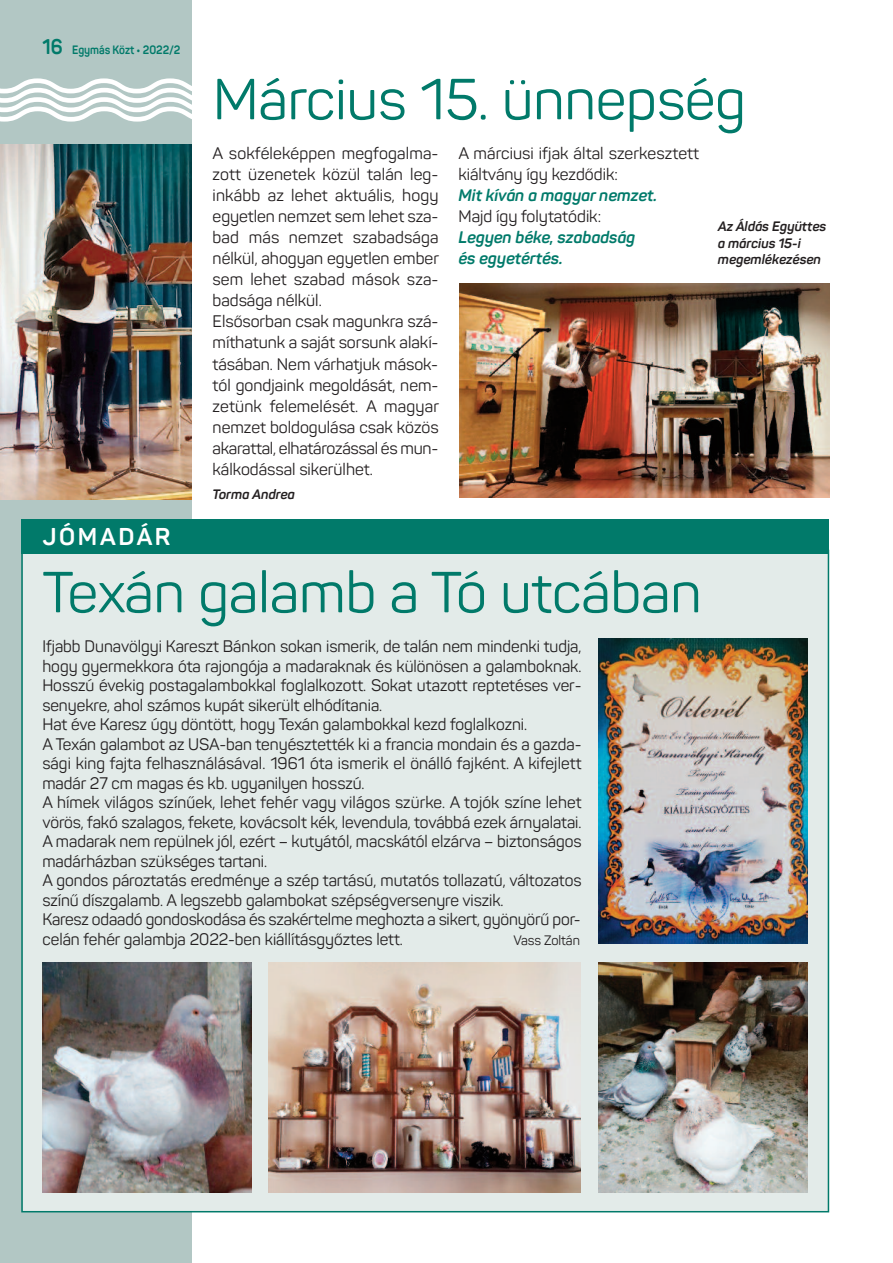
<style>
.page{position:relative;width:893px;height:1263px;background:#fff}
.page>*{position:absolute;margin:0;border:0;box-sizing:border-box;transform-origin:0 0}
.t1{font:57px "Panton";color:#017a6a}
.t2{font:700 24px "Panton";letter-spacing:.11em;color:#fff}
.t3{font:16.5px/21px "Panton";color:#231f20}
.t4{font:italic 700 16.5px/21px "Panton";color:#017a6a}
.t5{font:italic 700 13.5px/16.5px "Panton";color:#231f20}
.t6{font:13.5px "Panton";color:#231f20}
.t7{font:700 12px "Panton";color:#017a6a;scale:.9 1}
.s1{font-size:21px}
</style>
<div class="page">
<div style="left:0;top:0;width:191px;height:1263px;background:#b2c7c4"></div>
<svg style="left:0;top:78px;width:191px;height:44px"></svg>
<div style="left:23px;top:551px;width:805px;height:660px;background:#e3ebe9"></div>
<div style="left:21px;top:519px;width:808px;height:34px;background:#017a6a"></div>
<img style="left:599px;top:639px;width:209px;height:304px">
<img style="left:42px;top:962px;width:209px;height:231px">
<img style="left:269px;top:962px;width:311px;height:231px">
<img style="left:599px;top:962px;width:209px;height:231px">
<img style="left:0;top:145px;width:191px;height:354px">
<img style="left:459px;top:284px;width:370px;height:214px">
<p class="t7" style="left:43px;top:46px;width:155px"><span class="s1">16</span> Egymás közt • 2022/2</p>
<h2 class="t2" style="left:43px;top:528px;width:129px">jómadár</h2>
<h1 class="t1" style="left:213px;top:79px;width:534px">Március 15. ünnepség</h1>
<p class="t3" style="left:213px;top:145px;width:228px">A sokféleképpen megfogalma&shy;zott üzenetek közül talán leg&shy;inkább az lehet aktuális, hogy egyetlen nemzet sem lehet sza&shy;bad más nemzet szabadsága nélkül, ahogyan egyetlen ember sem lehet szabad mások sza&shy;badsága nélkül.<br>Elsősorban csak magunkra szá&shy;míthatunk a saját sorsunk alakí&shy;tásában. Nem várhatjuk mások&shy;tól gondjaink megoldását, nem&shy;zetünk felemelését. A magyar nemzet boldogulása csak közös akarattal, elhatározással és mun - kálkodással sikerülhet.</p>
<p class="t5" style="left:213px;top:487px;width:84px">Torma Andrea</p>
<p class="t3" style="left:458px;top:145px;width:242px">A márciusi ifjak által szerkesztett kiáltvány így kezdődik:</p>
<p class="t4" style="left:458px;top:187px;width:200px">Mit kíván a magyar nemzet.</p>
<p class="t3" style="left:458px;top:208px;width:144px">Majd így folytatódik:</p>
<p class="t4" style="left:458px;top:229px;width:178px">Legyen béke, szabadság és egyetértés.</p>
<p class="t5" style="left:718px;top:220px;width:110px">Az Áldás Együttes a március 15-i megemlékezésen</p>
<h1 class="t1" style="left:43px;top:572px;width:661px">Texán galamb a Tó utcában</h1>
<p class="t3" style="left:42px;top:638px;width:541px;line-height:19.5px">Ifjabb Dunavölgyi Kareszt Bánkon sokan ismerik, de talán nem mindenki tudja, hogy gyermekkora óta rajongója a madaraknak és különösen a galamboknak.<br>Hosszú évekig postagalambokkal foglalkozott. Sokat utazott reptetéses ver&shy;senyekre, ahol számos kupát sikerült elhódítania.<br>Hat éve Karesz úgy döntött, hogy Texán galambokkal kezd foglalkozni.<br>A Texán galambot az USA-ban tenyésztették ki a francia mondain és a gazda&shy;sági king fajta felhasználásával. 1961 óta ismerik el önálló fajként. A kifejlett madár 27 cm magas és kb. ugyanilyen hosszú.<br>A hímek világos színűek, lehet fehér vagy világos szürke. A tojók színe lehet vörös, fakó szalagos, fekete, kovácsolt kék, levendula, továbbá ezek árnyalatai.<br>A madarak nem repülnek jól, ezért – kutyától, macskától elzárva – biztonságos madárházban szükséges tartani.<br>A gondos pároztatás eredménye a szép tartású, mutatós tollazatú, változatos színű díszgalamb. A legszebb galambokat szépségversenyre viszik.<br>Karesz odaadó gondoskodása és szakértelme meghozta a sikert, gyönyörű por&shy;celán fehér galambja 2022-ben kiállításgyőztes lett.</p>
<p class="t6" style="left:514px;top:935px;width:68px">Vass Zoltán</p>
</div>
